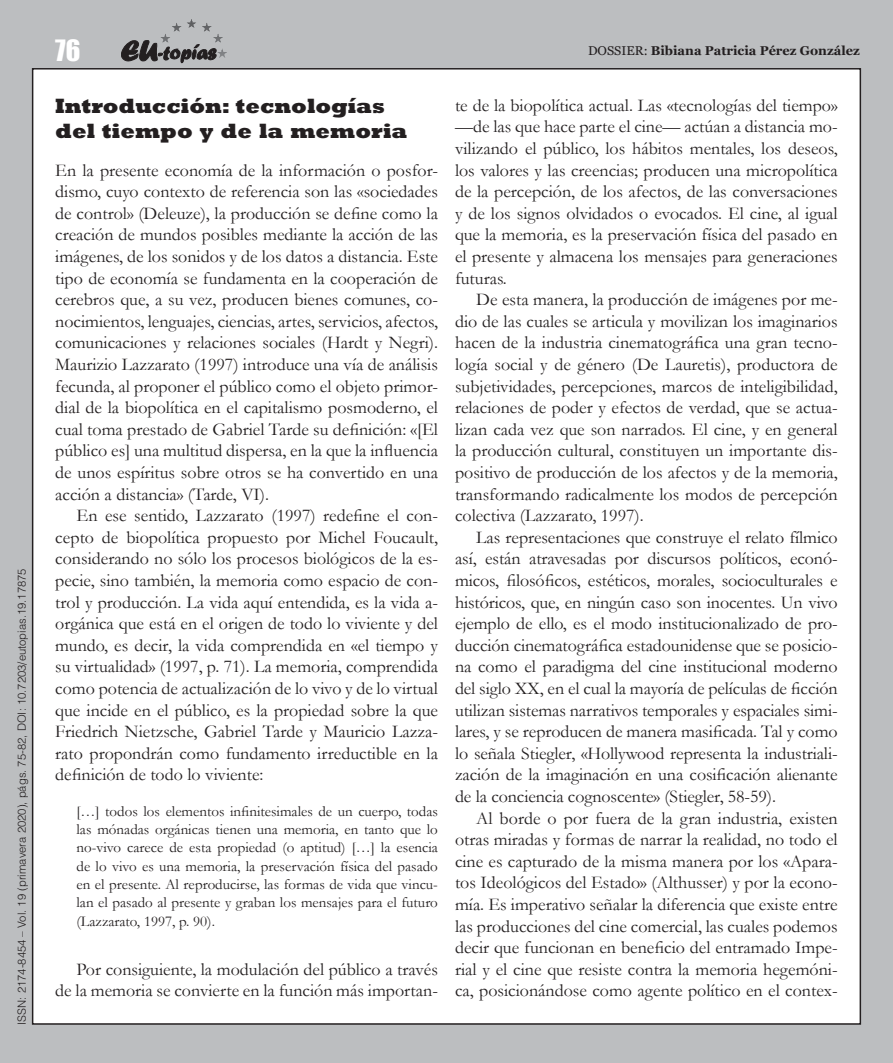
<style>
.page{position:relative;width:893px;height:1063px;background:#bcbec0}
.page>*{position:absolute;margin:0;border:0;box-sizing:border-box;transform-origin:0 0}
.t1{font:27px "Impact";color:#fff}
.t2{font:800 21px/25.5px "Rockwell Std";color:#231f20}
.t3{font:18px/21.6px "Garamond";color:#231f20;text-align:justify}
.t4{font:15px/18.3px "Garamond";color:#231f20;text-align:justify}
.t5{font:700 12.75px "Georgia";color:#231f20}
.t6{font:300 11.25px "Helvetica";color:#231f20}
.s1{font-weight:400}
</style>
<div class="page">
<div style="left:33px;top:69px;width:827px;height:955px;background:#fff"></div>
<svg style="left:121px;top:40px;width:95px;height:23px"></svg>
<hr style="left:161px;top:19px;width:66px;height:1px;background:#595a5c">
<hr style="left:161px;top:20px;width:66px;height:1px;background:#5a5b5d">
<hr style="left:161px;top:21px;width:66px;height:1px;background:#5b5c5e">
<hr style="left:161px;top:22px;width:66px;height:1px;background:#5c5d60">
<hr style="left:161px;top:23px;width:66px;height:1px;background:#5d5e61">
<hr style="left:161px;top:24px;width:66px;height:1px;background:#5f6062">
<hr style="left:161px;top:25px;width:66px;height:1px;background:#606163">
<hr style="left:161px;top:26px;width:66px;height:1px;background:#616365">
<hr style="left:161px;top:27px;width:66px;height:1px;background:#626366">
<hr style="left:161px;top:28px;width:66px;height:1px;background:#646568">
<hr style="left:161px;top:29px;width:66px;height:1px;background:#656668">
<hr style="left:161px;top:30px;width:66px;height:1px;background:#656769">
<hr style="left:161px;top:31px;width:66px;height:1px;background:#67696b">
<hr style="left:161px;top:32px;width:66px;height:1px;background:#68696c">
<hr style="left:161px;top:33px;width:66px;height:1px;background:#6a6b6d">
<hr style="left:161px;top:34px;width:66px;height:1px;background:#6a6c6e">
<hr style="left:161px;top:35px;width:66px;height:1px;background:#6c6d70">
<hr style="left:161px;top:36px;width:66px;height:1px;background:#6d6e71">
<hr style="left:161px;top:37px;width:66px;height:1px;background:#6e7072">
<hr style="left:161px;top:38px;width:66px;height:1px;background:#6f7173">
<hr style="left:161px;top:39px;width:66px;height:1px;background:#717275">
<hr style="left:161px;top:40px;width:66px;height:1px;background:#717376">
<hr style="left:161px;top:41px;width:66px;height:1px;background:#727476">
<hr style="left:161px;top:42px;width:66px;height:1px;background:#747578">
<hr style="left:161px;top:43px;width:66px;height:1px;background:#757679">
<hr style="left:161px;top:44px;width:66px;height:1px;background:#76787a">
<hr style="left:161px;top:45px;width:66px;height:1px;background:#77787b">
<hr style="left:161px;top:46px;width:66px;height:1px;background:#787a7c">
<hr style="left:161px;top:47px;width:66px;height:1px;background:#797b7d">
<hr style="left:161px;top:48px;width:66px;height:1px;background:#7b7c7f">
<hr style="left:161px;top:49px;width:66px;height:1px;background:#7b7d80">
<hr style="left:161px;top:50px;width:66px;height:1px;background:#7c7e81">
<hr style="left:161px;top:51px;width:66px;height:1px;background:#7d7f82">
<hr style="left:161px;top:52px;width:66px;height:1px;background:#7e8083">
<hr style="left:161px;top:53px;width:66px;height:1px;background:#808284">
<hr style="left:161px;top:54px;width:66px;height:1px;background:#818285">
<hr style="left:161px;top:55px;width:66px;height:1px;background:#828486">
<hr style="left:161px;top:56px;width:66px;height:1px;background:#838587">
<hr style="left:161px;top:57px;width:66px;height:1px;background:#848689">
<p class="t6" style="left:15px;top:1025px;width:458px;rotate:-90deg">ISSN: 2174-8454 – Vol. 19 (primavera 2020), págs. 75-82, DOI: 10.7203/eutopias.19.17875</p>
<h1 class="t1" style="left:55px;top:29px;width:27px">76</h1>
<p class="t2" style="left:55px;top:92px;width:353px">Introducción: tecnologías del tiempo y de la memoria</p>
<p class="t3" style="left:55px;top:159px;width:384px">En la presente economía de la información o posfor&shy;dismo, cuyo contexto de referencia son las «sociedades de control» (Deleuze), la producción se define como la creación de mundos posibles mediante la acción de las imágenes, de los sonidos y de los datos a distancia. Este tipo de economía se fundamenta en la cooperación de cerebros que, a su vez, producen bienes comunes, co&shy;nocimientos, lenguajes, ciencias, artes, servicios, afectos, comunicaciones y relaciones sociales (Hardt y Negri).<br>Maurizio Lazzarato (1997) introduce una vía de análisis fecunda, al proponer el público como el objeto primor&shy;dial de la biopolítica en el capitalismo posmoderno, el cual toma prestado de Gabriel Tarde su definición: «[El público es] una multitud dispersa, en la que la influencia de unos espíritus sobre otros se ha convertido en una acción a distancia» (Tarde, VI).</p>
<p class="t3" style="left:55px;top:504px;width:384px;text-indent:21px">En ese sentido, Lazzarato (1997) redefine el con&shy;cepto de biopolítica propuesto por Michel Foucault, considerando no sólo los procesos biológicos de la es&shy;pecie, sino también, la memoria como espacio de con&shy;trol y producción. La vida aquí entendida, es la vida a&shy;orgánica que está en el origen de todo lo viviente y del mundo, es decir, la vida comprendida en «el tiempo y su virtualidad» (1997, p. 71). La memoria, comprendida como potencia de actualización de lo vivo y de lo virtual que incide en el público, es la propiedad sobre la que Friedrich Nietzsche, Gabriel Tarde y Mauricio Lazza&shy;rato propondrán como fundamento irreductible en la definición de todo lo viviente:</p>
<p class="t4" style="left:77px;top:802px;width:363px">[…] todos los elementos infinitesimales de un cuerpo, todas las mónadas orgánicas tienen una memoria, en tanto que lo no-vivo carece de esta propiedad (o aptitud) […] la esencia de lo vivo es una memoria, la preservación física del pasado en el presente. Al reproducirse, las formas de vida que vincu&shy;lan el pasado al presente y graban los mensajes para el futuro (Lazzarato, 1997, p. 90).</p>
<p class="t3" style="left:55px;top:958px;width:384px;text-align:right">Por consiguiente, la modulación del público a través<br>de la memoria se convierte en la función más importan-</p>
<p class="t5" style="left:588px;top:41px;width:273px"><span class="s1">DOSSIER:</span> Bibiana Patricia Pérez González</p>
<p class="t3" style="left:455px;top:94px;width:384px">te de la biopolítica actual. Las «tecnologías del tiempo» —de las que hace parte el cine— actúan a distancia mo&shy;vilizando el público, los hábitos mentales, los deseos, los valores y las creencias; producen una micropolítica de la percepción, de los afectos, de las conversaciones y de los signos olvidados o evocados. El cine, al igual que la memoria, es la preservación física del pasado en el presente y almacena los mensajes para generaciones futuras.</p>
<p class="t3" style="left:455px;top:288px;width:384px;text-indent:21px">De esta manera, la producción de imágenes por me&shy;dio de las cuales se articula y movilizan los imaginarios hacen de la industria cinematográfica una gran tecno&shy;logía social y de género (De Lauretis), productora de subjetividades, percepciones, marcos de inteligibilidad, relaciones de poder y efectos de verdad, que se actua&shy;lizan cada vez que son narrados. El cine, y en general la producción cultural, constituyen un importante dis&shy;positivo de producción de los afectos y de la memoria, transformando radicalmente los modos de percepción colectiva (Lazzarato, 1997).</p>
<p class="t3" style="left:455px;top:526px;width:384px;text-indent:21px">Las representaciones que construye el relato fílmico así, están atravesadas por discursos políticos, econó&shy;micos, filosóficos, estéticos, morales, socioculturales e históricos, que, en ningún caso son inocentes. Un vivo ejemplo de ello, es el modo institucionalizado de pro&shy;ducción cinematográfica estadounidense que se posicio&shy;na como el paradigma del cine institucional moderno del siglo XX, en el cual la mayoría de películas de ficción utilizan sistemas narrativos temporales y espaciales simi&shy;lares, y se reproducen de manera masificada. Tal y como lo señala Stiegler, «Hollywood representa la industriali&shy;zación de la imaginación en una cosificación alienante de la conciencia cognoscente» (Stiegler, 58-59).</p>
<p class="t3" style="left:455px;top:807px;width:384px;text-indent:21px">Al borde o por fuera de la gran industria, existen otras miradas y formas de narrar la realidad, no todo el cine es capturado de la misma manera por los «Apara&shy;tos Ideológicos del Estado» (Althusser) y por la econo&shy;mía. Es imperativo señalar la diferencia que existe entre las producciones del cine comercial, las cuales podemos decir que funcionan en beneficio del entramado Impe&shy;rial y el cine que resiste contra la memoria hegemóni&shy;ca, posicionándose como agente político en el contex-</p>
</div>
